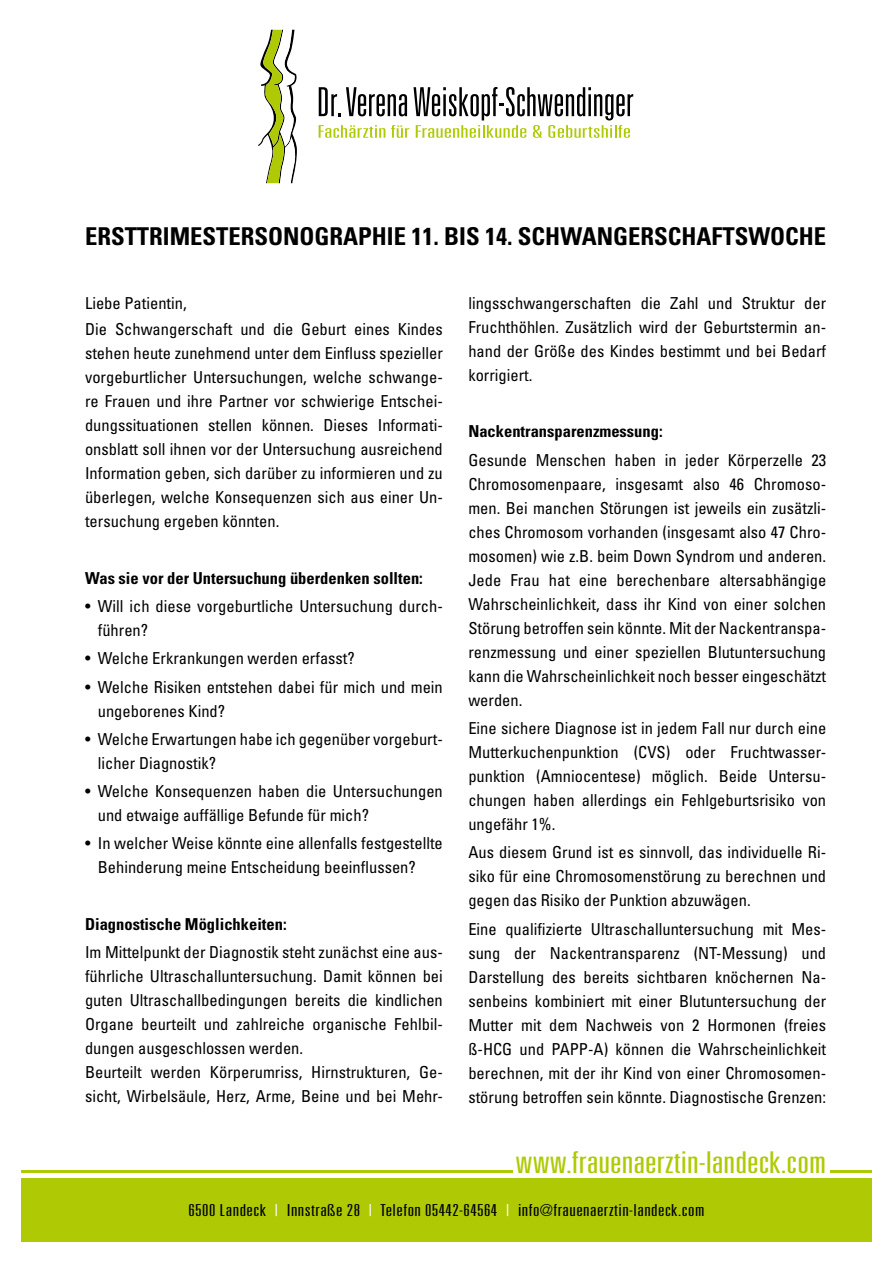
<style>
.page{position:relative;width:893px;height:1263px;background:#fff}
.page>*{position:absolute;margin:0;border:0;box-sizing:border-box;transform-origin:0 0}
.t1{font:300 ultra-condensed 30px "Univers";color:#afca04;scale:1.4 1}
.t2{font:700 condensed 24.6px "Univers";color:#000}
.t3{font:condensed 16.5px/24px "Univers";color:#000}
.t4{font:700 condensed 16.5px "Univers";color:#000}
.t5{font:300 ultra-condensed 16.5px "Univers";letter-spacing:.02em;color:#000;scale:1.4 1}
.s1{color:#fff}
</style>
<div class="page">
<svg style="left:319px;top:87px;width:314px;height:51px"></svg>
<svg style="left:258px;top:30px;width:39px;height:153px"></svg>
<div style="left:21px;top:1178px;width:851px;height:64px;background:#afca04"></div>
<hr style="left:21px;top:1170px;width:492px;height:2px;background:#afca04">
<hr style="left:830px;top:1170px;width:42px;height:2px;background:#afca04">
<h2 class="t2" style="left:85px;top:221px;width:743px">ERSTTRIMESTERSONOGRAPHIE 11. BIS 14. SCHWANGERSCHAFTSWOCHE</h2>
<p class="t3" style="left:85px;top:289px;width:359px;line-height:26.5px">Liebe Patientin,<br>Die Schwangerschaft und die Geburt eines Kindes</p>
<p class="t3" style="left:85px;top:341px;width:359px;text-align:justify">stehen heute zunehmend unter dem Einfluss spezieller vorgeburtlicher Untersuchungen, welche schwange&shy;re Frauen und ihre Partner vor schwierige Entschei&shy;dungssituationen stellen können. Dieses Informati&shy;onsblatt soll ihnen vor der Untersuchung ausreichend Information geben, sich darüber zu informieren und zu überlegen, welche Konsequenzen sich aus einer Un&shy;tersuchung ergeben könnten.</p>
<p class="t4" style="left:85px;top:568px;width:339px">Was sie vor der Untersuchung überdenken sollten:</p>
<p class="t3" style="left:98px;top:594px;width:347px;text-indent:-13px">• Will ich diese vorgeburtliche Untersuchung durch&shy;führen?</p>
<p class="t3" style="left:85px;top:646px;width:271px">• Welche Erkrankungen werden erfasst?</p>
<p class="t3" style="left:98px;top:674px;width:347px;text-indent:-13px">• Welche Risiken entstehen dabei für mich und mein ungeborenes Kind?</p>
<p class="t3" style="left:98px;top:727px;width:347px;text-indent:-13px">• Welche Erwartungen habe ich gegenüber vorgeburt&shy;licher Diagnostik?</p>
<p class="t3" style="left:98px;top:779px;width:347px;text-indent:-13px">• Welche Konsequenzen haben die Untersuchungen und etwaige auffällige Befunde für mich?</p>
<p class="t3" style="left:98px;top:831px;width:347px;text-indent:-13px">• In welcher Weise könnte eine allenfalls festgestellte<br>Behinderung meine Entscheidung beeinflussen?</p>
<p class="t4" style="left:85px;top:914px;width:203px">Diagnostische Möglichkeiten:</p>
<p class="t3" style="left:85px;top:940px;width:359px">Im Mittelpunkt der Diagnostik steht zunächst eine aus&shy;führliche Ultraschalluntersuchung. Damit können bei guten Ultraschallbedingungen bereits die kindlichen Organe beurteilt und zahlreiche organische Fehlbil&shy;dungen ausgeschlossen werden.<br>Beurteilt werden Körperumriss, Hirnstrukturen, Ge&shy;sicht, Wirbelsäule, Herz, Arme, Beine und bei Mehr-</p>
<p class="t3" style="left:468px;top:291px;width:359px;text-align:justify">lingsschwangerschaften die Zahl und Struktur der Fruchthöhlen. Zusätzlich wird der Geburtstermin an&shy;hand der Größe des Kindes bestimmt und bei Bedarf korrigiert.</p>
<p class="t4" style="left:468px;top:421px;width:196px">Nackentransparenzmessung:</p>
<p class="t3" style="left:468px;top:447px;width:359px;text-align:justify">Gesunde Menschen haben in jeder Körperzelle 23<br>Chromosomenpaare, insgesamt also 46 Chromoso&shy;men. Bei manchen Störungen ist jeweils ein zusätzli&shy;ches Chromosom vorhanden (insgesamt also 47 Chro&shy;mosomen) wie z.B. beim Down Syndrom und anderen.<br>Jede Frau hat eine berechenbare altersabhängige Wahrscheinlichkeit, dass ihr Kind von einer solchen Störung betroffen sein könnte. Mit der Nackentranspa&shy;renzmessung und einer speziellen Blutuntersuchung kann die Wahrscheinlichkeit noch besser eingeschätzt werden.</p>
<p class="t3" style="left:468px;top:716px;width:359px;text-align:justify">Eine sichere Diagnose ist in jedem Fall nur durch eine Mutterkuchenpunktion (CVS) oder Fruchtwasser&shy;punktion (Amniocentese) möglich. Beide Untersu&shy;chungen haben allerdings ein Fehlgeburtsrisiko von ungefähr 1%.</p>
<p class="t3" style="left:468px;top:840px;width:359px;text-align:justify">Aus diesem Grund ist es sinnvoll, das individuelle Ri&shy;siko für eine Chromosomenstörung zu berechnen und gegen das Risiko der Punktion abzuwägen.</p>
<p class="t3" style="left:468px;top:916px;width:359px;text-align:justify">Eine qualifizierte Ultraschalluntersuchung mit Mes&shy;sung der Nackentransparenz (NT-Messung) und Darstellung des bereits sichtbaren knöchernen Na&shy;senbeins kombiniert mit einer Blutuntersuchung der Mutter mit dem Nachweis von 2 Hormonen (freies ß-HCG und PAPP-A) können die Wahrscheinlichkeit berechnen, mit der ihr Kind von einer Chromosomen&shy;störung betroffen sein könnte. Diagnostische Grenzen:</p>
<h1 class="t1" style="left:516px;top:1146px;width:223px">www.frauenaerztin-landeck.com</h1>
<p class="t5" style="left:188px;top:1201px;width:370px">6500 Landeck <span class="s1">|</span> Innstraße 28 <span class="s1">|</span> Telefon 05442-64564 <span class="s1">|</span> info@frauenaerztin-landeck.com</p>
</div>
